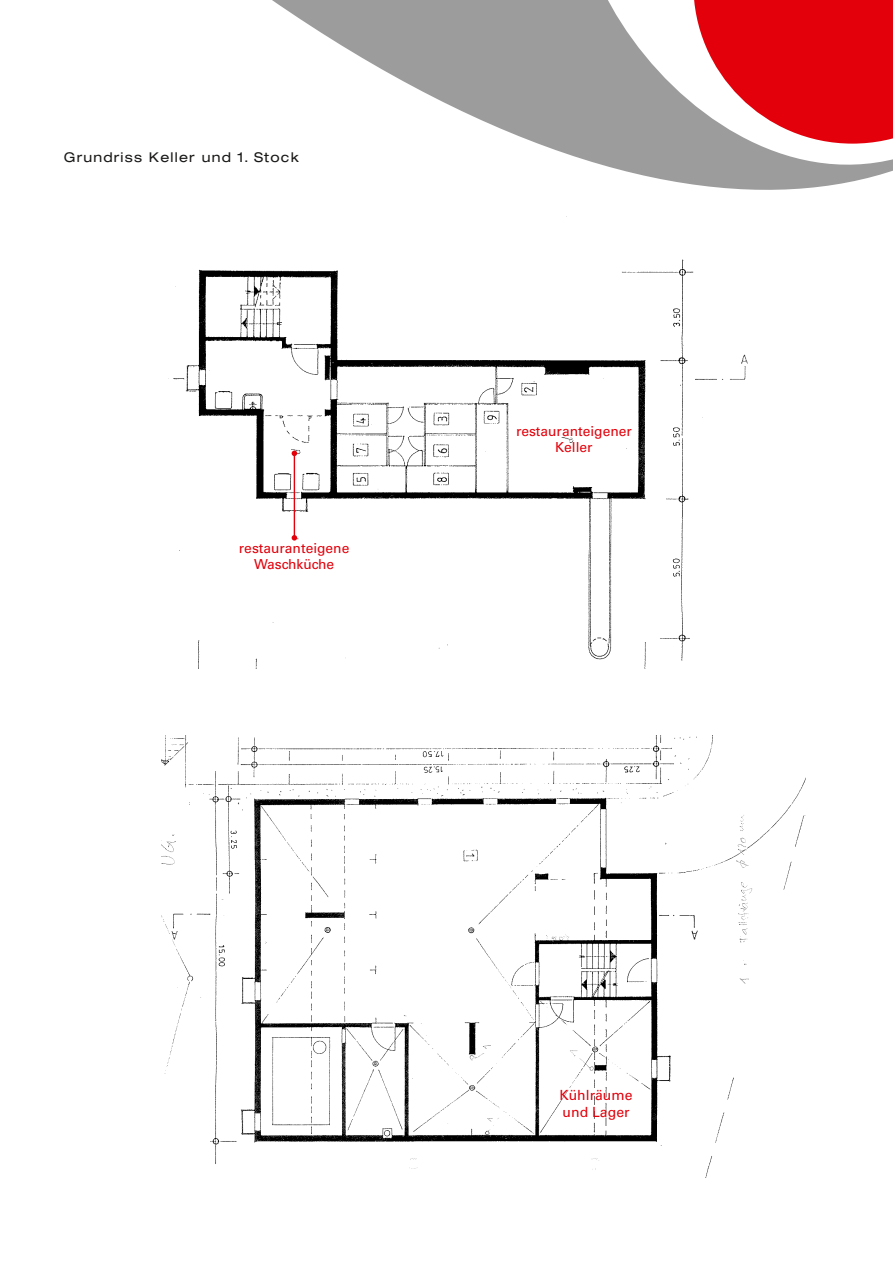
<style>
.page{position:relative;width:893px;height:1263px;background:#fff}
.page>*{position:absolute;margin:0;border:0;box-sizing:border-box;transform-origin:0 0}
.t1{font:13.95px/16.8px "Univers LT Pro 55 Roman";color:#e3000b}
.t2{font:13.8px/16.5px "Univers LT Pro 55 Roman";color:#e3000b;text-align:center}
.t3{font:expanded 13.5px "Helvetica Neue LT Std";letter-spacing:.09em;color:#181716}
</style>
<div class="page">
<svg style="left:272px;top:0;width:621px;height:190px;fill:#9c9c9d"></svg>
<svg style="left:693px;top:0;width:200px;height:144px;background:#e42d36"></svg>
<img style="left:162px;top:736px;width:643px;height:442px">
<img style="left:173px;top:216px;width:575px;height:452px">
<hr style="left:294px;top:453px;width:1px;height:85px;background:#e3000b">
<svg style="left:292px;top:451px;width:5px;height:5px"></svg>
<svg style="left:292px;top:535px;width:5px;height:6px"></svg>
<p class="t3" style="left:64px;top:149px;width:236px">Grundriss Keller und 1. Stock</p>
<p class="t2" style="left:239px;top:539px;width:112px">restauranteigene<br>Waschküche</p>
<p class="t2" style="left:516px;top:422px;width:117px">restauranteigener<br>Keller</p>
<p class="t1" style="left:560px;top:1086px;width:74px">Kühlräume und Lager</p>
</div>
